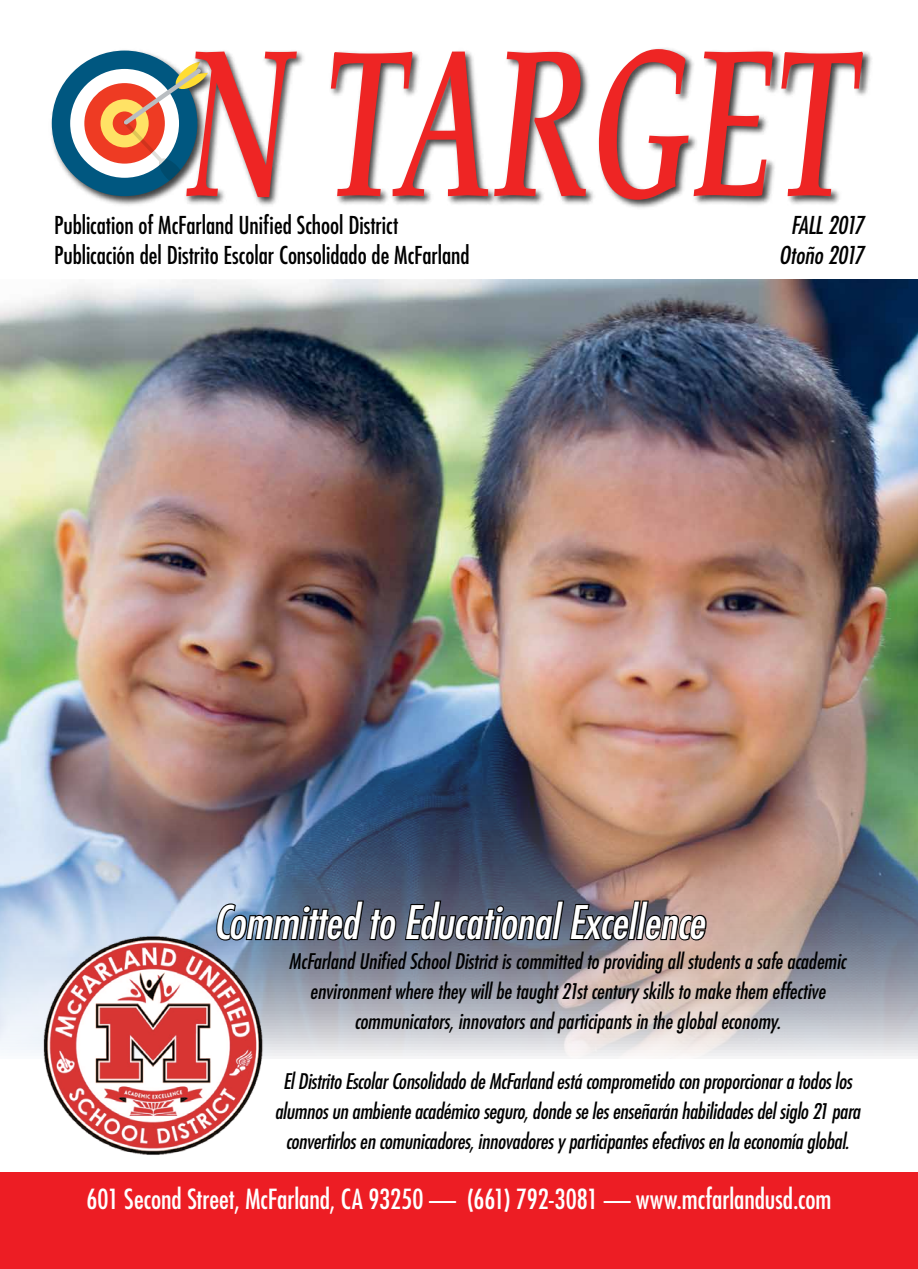
<style>
.page{position:relative;width:918px;height:1269px;background:#fff}
.page>*{position:absolute;margin:0;border:0;box-sizing:border-box;transform-origin:0 0}
.t1{font:italic condensed 45px "Futura";letter-spacing:-.005em;color:#fff}
.t2{font:condensed 27px "Futura";color:#fff}
.t3{font:condensed 24px "Futura";color:#000}
.t4{font:italic condensed 24px "Futura";letter-spacing:-.01em;color:#000}
.t5{font:italic condensed 24px "Futura";letter-spacing:-.035em;color:#000}
.t6{font:italic condensed 21px/30px "Futura";letter-spacing:-.005em;color:#000;text-align:center}
</style>
<div class="page">
<img style="left:0;top:279px;width:918px;height:777px">
<div style="left:0;top:1172px;width:918px;height:97px;background:#ed1d24"></div>
<img style="left:36px;top:933px;width:231px;height:222px">
<img style="left:51px;top:50px;width:111px;height:156px">
<img style="left:186px;top:48px;width:686px;height:160px">
<svg style="left:52px;top:51px;width:245px;height:146px"></svg>
<svg style="left:331px;top:52px;width:157px;height:144px"></svg>
<svg style="left:494px;top:52px;width:92px;height:144px"></svg>
<svg style="left:599px;top:49px;width:174px;height:151px"></svg>
<svg style="left:781px;top:52px;width:82px;height:144px"></svg>
<svg style="left:214px;top:899px;width:184px;height:43px"></svg>
<svg style="left:404px;top:899px;width:304px;height:43px"></svg>
<p class="t3" style="left:54px;top:210px;width:346px">Publication of McFarland Unified School District</p>
<p class="t5" style="left:791px;top:210px;width:75px">FALL 2017</p>
<p class="t3" style="left:54px;top:240px;width:417px">Publicación del Distrito Escolar Consolidado de McFarland</p>
<p class="t4" style="left:779px;top:240px;width:87px">Otoño 2017</p>
<h1 class="t1" style="left:213px;top:894px;width:493px">Committed to Educational Excellence</h1>
<p class="t6" style="left:289px;top:946px;width:559px">McFarland Unified School District is committed to providing all students a safe academic environment where they will be taught 21st century skills to make them effective communicators, innovators and participants in the global economy.</p>
<p class="t6" style="left:275px;top:1066px;width:587px">El Distrito Escolar Consolidado de McFarland está comprometido con proporcionar a todos los alumnos un ambiente académico seguro, donde se les enseñarán habilidades del siglo 21 para convertirlos en comunicadores, innovadores y participantes efectivos en la economía global.</p>
<p class="t2" style="left:86px;top:1182px;width:747px">601 Second Street, McFarland, CA 93250 — (661) 792-3081 — www.mcfarlandusd.com</p>
</div>
